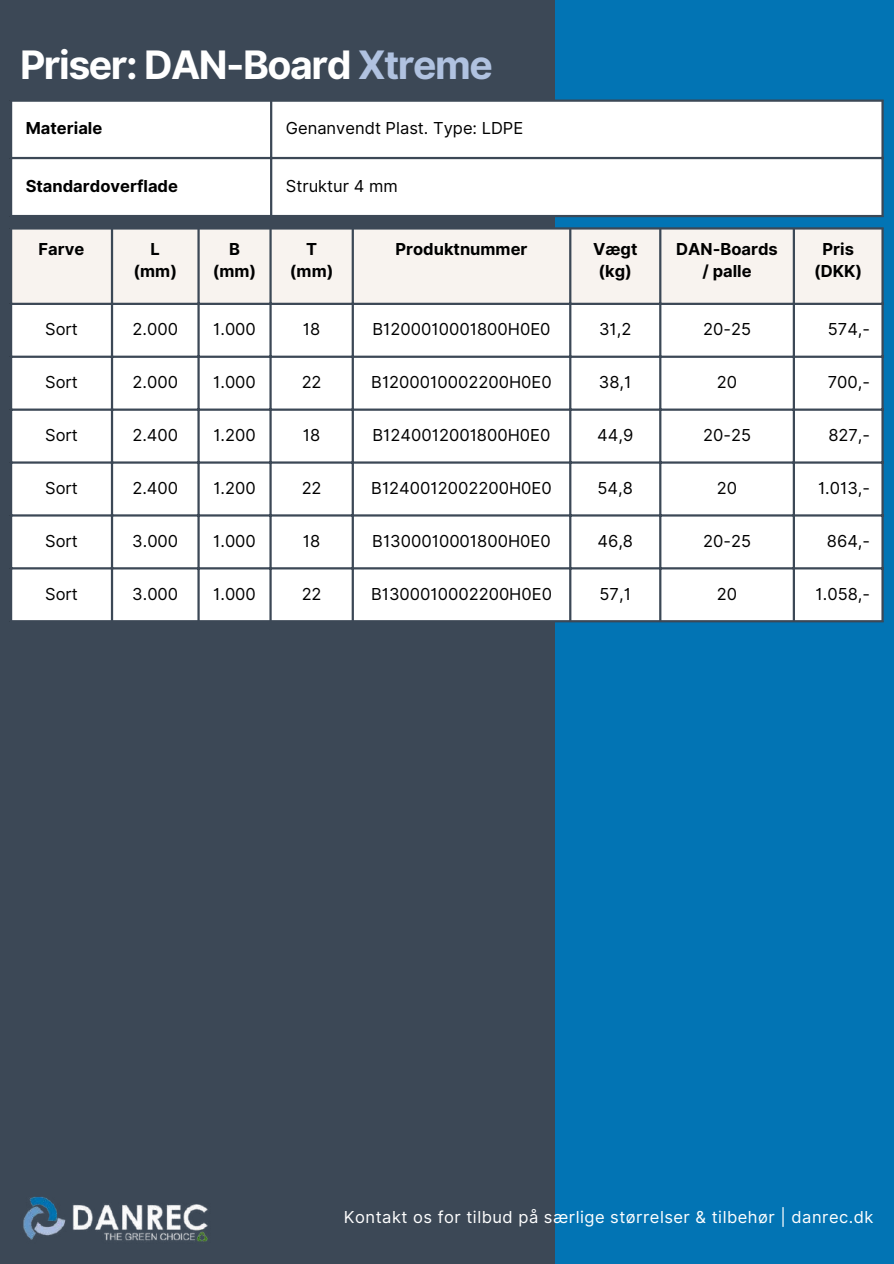
<style>
.page{position:relative;width:894px;height:1264px;background:#fff}
.page>*{position:absolute;margin:0;border:0;box-sizing:border-box;transform-origin:0 0}
.t1{font:700 39.15px "Inter";letter-spacing:-.04em;color:#fff}
.t2{font:16.5px "Inter";color:#000}
.t3{font:700 16.5px/22.5px "Inter";color:#000;text-align:center}
.t4{font:16.5px "Inter";letter-spacing:.03em;color:#fff}
.s1{color:#b0c2e0}
</style>
<div class="page">
<div style="left:0;top:0;width:893px;height:1263px;background:#3c4856"></div>
<div style="left:554px;top:0;width:339px;height:1263px;background:#0274b4"></div>
<div style="left:12px;top:102px;width:869px;height:113px;background:#fff"></div>
<hr style="left:270px;top:102px;width:2px;height:113px;background:#3c4856">
<hr style="left:881px;top:102px;width:2px;height:113px;background:#3c4856">
<hr style="left:10px;top:99px;width:873px;height:3px;background:#3c4856">
<hr style="left:10px;top:157px;width:873px;height:2px;background:#3c4856">
<hr style="left:10px;top:215px;width:873px;height:2px;background:#3c4856">
<img style="left:23px;top:1197px;width:185px;height:45px">
<div style="left:12px;top:229px;width:869px;height:74px;background:#f8f3ef"></div>
<div style="left:12px;top:305px;width:869px;height:315px;background:#fff"></div>
<hr style="left:111px;top:229px;width:2px;height:391px;background:#3c4856">
<hr style="left:197px;top:229px;width:3px;height:391px;background:#3c4856">
<hr style="left:269px;top:229px;width:2px;height:391px;background:#3c4856">
<hr style="left:351px;top:229px;width:3px;height:391px;background:#3c4856">
<hr style="left:569px;top:229px;width:2px;height:391px;background:#3c4856">
<hr style="left:659px;top:229px;width:2px;height:391px;background:#3c4856">
<hr style="left:792px;top:229px;width:2px;height:391px;background:#3c4856">
<hr style="left:881px;top:229px;width:2px;height:391px;background:#3c4856">
<hr style="left:10px;top:227px;width:873px;height:2px;background:#3c4856">
<hr style="left:10px;top:303px;width:873px;height:2px;background:#3c4856">
<hr style="left:10px;top:355px;width:873px;height:3px;background:#3c4856">
<hr style="left:10px;top:408px;width:873px;height:3px;background:#3c4856">
<hr style="left:10px;top:461px;width:873px;height:2px;background:#3c4856">
<hr style="left:10px;top:514px;width:873px;height:2px;background:#3c4856">
<hr style="left:10px;top:567px;width:873px;height:2px;background:#3c4856">
<hr style="left:10px;top:620px;width:873px;height:2px;background:#3c4856">
<h1 class="t1" style="left:20px;top:41px;width:474px">Priser: DAN-Board <span class="s1">Xtreme</span></h1>
<p class="t3" style="left:26px;top:117px;width:78px">Materiale</p>
<p class="t2" style="left:286px;top:118px;width:239px">Genanvendt Plast. Type: LDPE</p>
<p class="t3" style="left:26px;top:174px;width:154px">Standardoverflade</p>
<p class="t2" style="left:286px;top:176px;width:113px">Struktur 4 mm</p>
<p class="t3" style="left:39px;top:238px;width:47px">Farve</p>
<p class="t3" style="left:133px;top:238px;width:45px">L (mm)</p>
<p class="t3" style="left:213px;top:238px;width:45px">B (mm)</p>
<p class="t3" style="left:290px;top:238px;width:45px">T (mm)</p>
<p class="t3" style="left:395px;top:238px;width:134px">Produktnummer</p>
<p class="t3" style="left:593px;top:238px;width:46px">Vægt (kg)</p>
<p class="t3" style="left:676px;top:238px;width:103px">DAN-Boards / palle</p>
<p class="t3" style="left:813px;top:238px;width:50px">Pris (DKK)</p>
<p class="t2" style="left:45px;top:319px;width:34px">Sort</p>
<p class="t2" style="left:132px;top:319px;width:47px">2.000</p>
<p class="t2" style="left:213px;top:319px;width:44px">1.000</p>
<p class="t2" style="left:303px;top:319px;width:19px">18</p>
<p class="t2" style="left:372px;top:319px;width:179px">B1200010001800H0E0</p>
<p class="t2" style="left:599px;top:319px;width:34px">31,2</p>
<p class="t2" style="left:703px;top:319px;width:49px">20-25</p>
<p class="t2" style="left:827px;top:319px;width:44px">574,-</p>
<p class="t2" style="left:45px;top:372px;width:34px">Sort</p>
<p class="t2" style="left:132px;top:372px;width:47px">2.000</p>
<p class="t2" style="left:213px;top:372px;width:44px">1.000</p>
<p class="t2" style="left:301px;top:372px;width:21px">22</p>
<p class="t2" style="left:371px;top:372px;width:182px">B1200010002200H0E0</p>
<p class="t2" style="left:598px;top:372px;width:34px">38,1</p>
<p class="t2" style="left:716px;top:372px;width:22px">20</p>
<p class="t2" style="left:827px;top:372px;width:44px">700,-</p>
<p class="t2" style="left:45px;top:425px;width:34px">Sort</p>
<p class="t2" style="left:132px;top:425px;width:47px">2.400</p>
<p class="t2" style="left:213px;top:425px;width:44px">1.200</p>
<p class="t2" style="left:303px;top:425px;width:19px">18</p>
<p class="t2" style="left:372px;top:425px;width:179px">B1240012001800H0E0</p>
<p class="t2" style="left:597px;top:425px;width:38px">44,9</p>
<p class="t2" style="left:703px;top:425px;width:49px">20-25</p>
<p class="t2" style="left:828px;top:425px;width:43px">827,-</p>
<p class="t2" style="left:45px;top:478px;width:34px">Sort</p>
<p class="t2" style="left:132px;top:478px;width:47px">2.400</p>
<p class="t2" style="left:213px;top:478px;width:44px">1.200</p>
<p class="t2" style="left:301px;top:478px;width:21px">22</p>
<p class="t2" style="left:371px;top:478px;width:182px">B1240012002200H0E0</p>
<p class="t2" style="left:597px;top:478px;width:37px">54,8</p>
<p class="t2" style="left:716px;top:478px;width:22px">20</p>
<p class="t2" style="left:817px;top:478px;width:54px">1.013,-</p>
<p class="t2" style="left:45px;top:531px;width:34px">Sort</p>
<p class="t2" style="left:132px;top:531px;width:47px">3.000</p>
<p class="t2" style="left:213px;top:531px;width:44px">1.000</p>
<p class="t2" style="left:303px;top:531px;width:19px">18</p>
<p class="t2" style="left:372px;top:531px;width:180px">B1300010001800H0E0</p>
<p class="t2" style="left:597px;top:531px;width:37px">46,8</p>
<p class="t2" style="left:703px;top:531px;width:49px">20-25</p>
<p class="t2" style="left:826px;top:531px;width:45px">864,-</p>
<p class="t2" style="left:45px;top:584px;width:34px">Sort</p>
<p class="t2" style="left:132px;top:584px;width:47px">3.000</p>
<p class="t2" style="left:213px;top:584px;width:44px">1.000</p>
<p class="t2" style="left:301px;top:584px;width:21px">22</p>
<p class="t2" style="left:371px;top:584px;width:182px">B1300010002200H0E0</p>
<p class="t2" style="left:599px;top:584px;width:33px">57,1</p>
<p class="t2" style="left:716px;top:584px;width:22px">20</p>
<p class="t2" style="left:815px;top:584px;width:56px">1.058,-</p>
<p class="t4" style="left:344px;top:1206px;width:531px">Kontakt os for tilbud på særlige størrelser &amp; tilbehør | danrec.dk</p>
</div>
